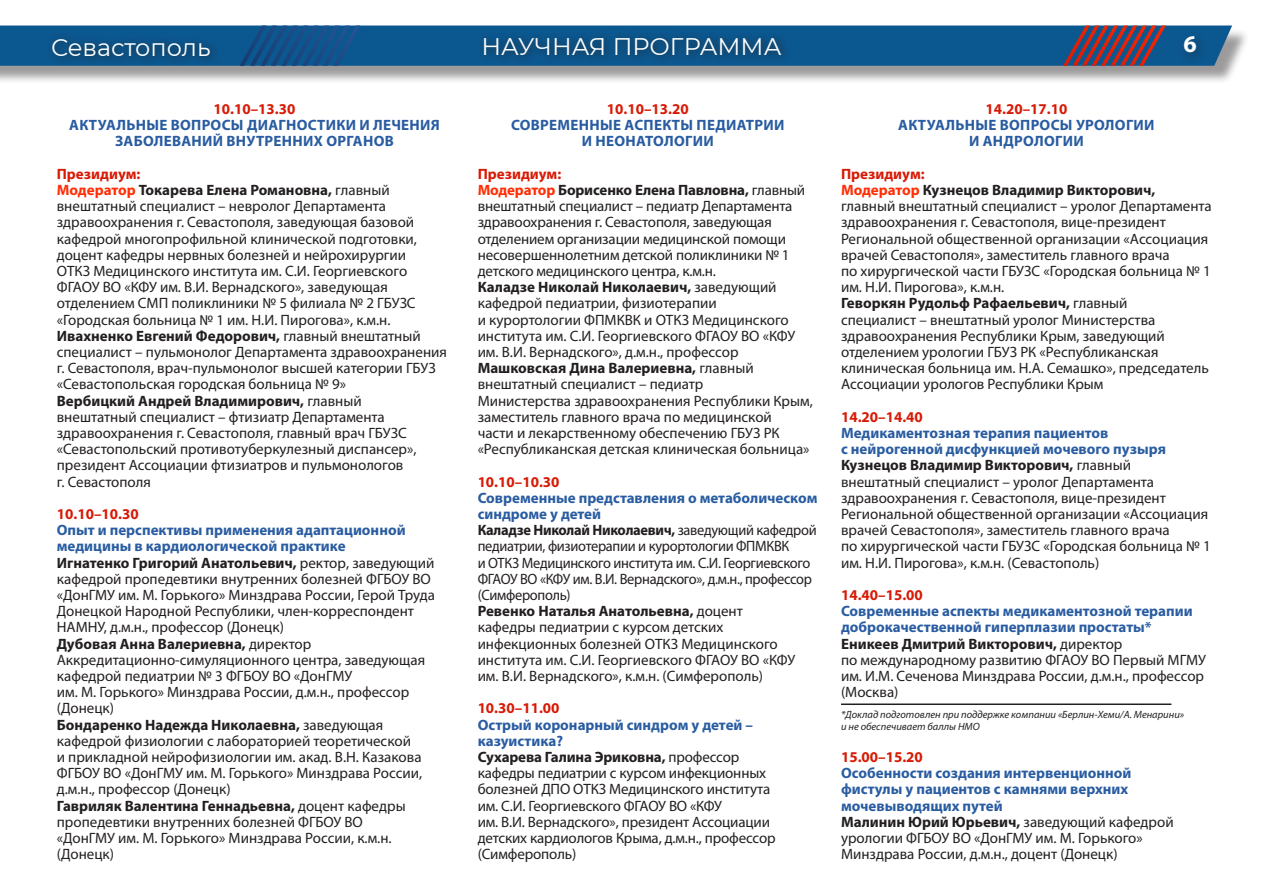
<style>
.page{position:relative;width:1263px;height:893px;background:#fff}
.page>*{position:absolute;margin:0;border:0;box-sizing:border-box;transform-origin:0 0}
.t1{font:24px "Montserrat";color:#fff}
.t2{font:700 24px "Myriad Pro";color:#fff}
.t3{font:15px/16.2px "Myriad Pro";color:#231f20}
.t4{font:15px/16.2px "Myriad Pro";color:#231f20;scale:.96 1}
.t5{font:700 15px/16.2px "Myriad Pro";letter-spacing:.02em;color:#295ca1;text-align:center}
.t6{font:700 15px "Myriad Pro";color:#d71a05}
.t7{font:italic 10.5px/12px "Myriad Pro";color:#231f20}
.s1{font-weight:700;color:#d71a05}
.s2{font-weight:700;color:#ff2e05}
.s3{font-weight:700}
.s4{font-weight:700;color:#295ca1}
</style>
<div class="page">
<div style="left:0;top:28px;width:1250px;height:56px;background:#231f20;opacity:.45"></div>
<div style="left:0;top:26px;width:1232px;height:40px;background:#0b578f"></div>
<svg style="left:240px;top:26px;width:120px;height:40px;background:#12518a"></svg>
<div style="left:478px;top:31px;width:313px;height:33px;background:#231f20;opacity:.75"></div>
<div style="left:1177px;top:30px;width:31px;height:36px;background:#231f20;opacity:.45"></div>
<svg style="left:1063px;top:26px;width:103px;height:40px;background:#57445e"></svg>
<div style="left:47px;top:33px;width:173px;height:33px;background:#231f20;opacity:.75"></div>
<hr style="left:841px;top:703px;width:330px;height:2px;background:#231f20">
<h1 class="t1" style="left:51px;top:31px;width:161px">Севастополь</h1>
<h1 class="t1" style="left:481px;top:29px;width:302px">НАУЧНАЯ ПРОГРАММА</h1>
<h1 class="t2" style="left:1183px;top:28px;width:15px">6</h1>
<p class="t6" style="left:214px;top:99px;width:83px">10.10–13.30</p>
<p class="t5" style="left:69px;top:117px;width:372px">АКТУАЛЬНЫЕ ВОПРОСЫ ДИАГНОСТИКИ И ЛЕЧЕНИЯ<br>ЗАБОЛЕВАНИЙ ВНУТРЕННИХ ОРГАНОВ</p>
<p class="t3" style="left:57px;top:165px;width:392px"><span class="s1">Президиум:<br></span><span class="s2">Модератор</span> <span class="s3">Токарева Елена Романовна,</span> главный внештатный специалист – невролог Департамента здравоохранения г. Севастополя, заведующая базовой кафедрой многопрофильной клинической подготовки, доцент кафедры нервных болезней и нейрохирургии<br>ОТКЗ Медицинского института им. С.И. Георгиевского ФГАОУ ВО «КФУ им. В.И. Вернадского», заведующая отделением СМП поликлиники № 5 филиала № 2 ГБУЗС «Городская больница № 1 им. Н.И. Пирогова», к.м.н.<br><span class="s3">Ивахненко Евгений Федорович,</span> главный внештатный специалист – пульмонолог Департамента здравоохранения г. Севастополя, врач-пульмонолог высшей категории ГБУЗ «Севастопольская городская больница № 9»<br><span class="s3">Вербицкий Андрей Владимирович,</span> главный<br>внештатный специалист – фтизиатр Департамента здравоохранения г. Севастополя, главный врач ГБУЗС «Севастопольский противотуберкулезный диспансер», президент Ассоциации фтизиатров и пульмонологов<br>г. Севастополя</p>
<p class="t6" style="left:57px;top:504px;width:83px">10.10–10.30</p>
<p class="t3" style="left:57px;top:522px;width:380px"><span class="s4">Опыт и перспективы применения адаптационной медицины в кардиологической практике<br></span><span class="s3">Игнатенко Григорий Анатольевич,</span> ректор, заведующий кафедрой пропедевтики внутренних болезней ФГБОУ ВО «ДонГМУ им. М. Горького» Минздрава России, Герой Труда Донецкой Народной Республики, член-корреспондент НАМНУ, д.м.н., профессор (Донецк)<br><span class="s3">Дубовая Анна Валериевна,</span> директор Аккредитационно-симуляционного центра, заведующая кафедрой педиатрии № 3 ФГБОУ ВО «ДонГМУ<br>им. М. Горького» Минздрава России, д.м.н., профессор (Донецк)<br><span class="s3">Бондаренко Надежда Николаевна,</span> заведующая кафедрой физиологии с лабораторией теоретической<br>и прикладной нейрофизиологии им. акад. В.Н. Казакова ФГБОУ ВО «ДонГМУ им. М. Горького» Минздрава России, д.м.н., профессор (Донецк)<br><span class="s3">Гавриляк Валентина Геннадьевна,</span> доцент кафедры пропедевтики внутренних болезней ФГБОУ ВО<br>«ДонГМУ им. М. Горького» Минздрава России, к.м.н. (Донецк)</p>
<p class="t6" style="left:607px;top:99px;width:83px">10.10–13.20</p>
<p class="t5" style="left:511px;top:117px;width:275px">СОВРЕМЕННЫЕ АСПЕКТЫ ПЕДИАТРИИ<br>И НЕОНАТОЛОГИИ</p>
<p class="t3" style="left:478px;top:165px;width:337px"><span class="s1">Президиум:<br></span><span class="s2">Модератор</span> <span class="s3">Борисенко Елена Павловна,</span> главный внештатный специалист – педиатр Департамента здравоохранения г. Севастополя, заведующая отделением организации медицинской помощи несовершеннолетним детской поликлиники № 1 детского медицинского центра, к.м.н.<br><span class="s3">Каладзе Николай Николаевич,</span> заведующий кафедрой педиатрии, физиотерапии<br>и курортологии ФПМКВК и ОТКЗ Медицинского института им. С.И. Георгиевского ФГАОУ ВО «КФУ им. В.И. Вернадского», д.м.н., профессор <span class="s3">Машковская Дина Валериевна,</span> главный внештатный специалист – педиатр<br>Министерства здравоохранения Республики Крым, заместитель главного врача по медицинской<br>части и лекарственному обеспечению ГБУЗ РК «Республиканская детская клиническая больница»</p>
<p class="t6" style="left:478px;top:472px;width:83px">10.10–10.30</p>
<p class="t4" style="left:478px;top:489px;width:355px"><span class="s4">Современные представления о метаболическом синдроме у детей<br></span><span class="s3">Каладзе Николай Николаевич,</span> заведующий кафедрой педиатрии, физиотерапии и курортологии ФПМКВК<br>и ОТКЗ Медицинского института им. С.И. Георгиевского ФГАОУ ВО «КФУ им. В.И. Вернадского», д.м.н., профессор (Симферополь)<br><span class="s3">Ревенко Наталья Анатольевна,</span> доцент<br>кафедры педиатрии с курсом детских инфекционных болезней ОТКЗ Медицинского института им. С.И. Георгиевского ФГАОУ ВО «КФУ им. В.И. Вернадского», к.м.н. (Симферополь)</p>
<p class="t6" style="left:478px;top:699px;width:83px">10.30–11.00</p>
<p class="t3" style="left:478px;top:716px;width:299px"><span class="s4">Острый коронарный синдром у детей – казуистика?<br></span><span class="s3">Сухарева Галина Эриковна,</span> профессор кафедры педиатрии с курсом инфекционных болезней ДПО ОТКЗ Медицинского института им. С.И. Георгиевского ФГАОУ ВО «КФУ<br>им. В.И. Вернадского», президент Ассоциации детских кардиологов Крыма, д.м.н., профессор (Симферополь)</p>
<p class="t6" style="left:985px;top:99px;width:83px">14.20–17.10</p>
<p class="t5" style="left:898px;top:117px;width:258px">АКТУАЛЬНЫЕ ВОПРОСЫ УРОЛОГИИ<br>И АНДРОЛОГИИ</p>
<p class="t3" style="left:841px;top:165px;width:372px"><span class="s1">Президиум:<br></span><span class="s2">Модератор</span> <span class="s3">Кузнецов Владимир Викторович, </span>главный внештатный специалист – уролог Департамента здравоохранения г. Севастополя, вице-президент Региональной общественной организации «Ассоциация врачей Севастополя», заместитель главного врача<br>по хирургической части ГБУЗС «Городская больница № 1 им. Н.И. Пирогова», к.м.н.<br><span class="s3">Геворкян Рудольф Рафаельевич,</span> главный<br>специалист – внештатный уролог Министерства здравоохранения Республики Крым, заведующий отделением урологии ГБУЗ РК «Республиканская клиническая больница им. Н.А. Семашко», председатель Ассоциации урологов Республики Крым</p>
<p class="t6" style="left:841px;top:407px;width:83px">14.20–14.40</p>
<p class="t3" style="left:841px;top:425px;width:371px"><span class="s4">Медикаментозная терапия пациентов<br>с нейрогенной дисфункцией мочевого пузыря </span><span class="s3">Кузнецов Владимир Викторович,</span> главный внештатный специалист – уролог Департамента здравоохранения г. Севастополя, вице-президент Региональной общественной организации «Ассоциация врачей Севастополя», заместитель главного врача<br>по хирургической части ГБУЗС «Городская больница № 1 им. Н.И. Пирогова», к.м.н. (Севастополь)</p>
<p class="t6" style="left:841px;top:585px;width:83px">14.40–15.00</p>
<p class="t3" style="left:841px;top:603px;width:366px"><span class="s4">Современные аспекты медикаментозной терапии доброкачественной гиперплазии простаты* </span><span class="s3">Еникеев Дмитрий Викторович,</span> директор<br>по международному развитию ФГАОУ ВО Первый МГМУ им. И.М. Сеченова Минздрава России, д.м.н., профессор (Москва)</p>
<p class="t7" style="left:841px;top:708px;width:345px">*Доклад подготовлен при поддержке компании «Берлин-Хеми/А. Менарини» и не обеспечивает баллы НМО</p>
<p class="t6" style="left:841px;top:747px;width:83px">15.00–15.20</p>
<p class="t3" style="left:841px;top:765px;width:334px"><span class="s4">Особенности создания интервенционной фистулы у пациентов с камнями верхних мочевыводящих путей<br></span><span class="s3">Малинин Юрий Юрьевич,</span> заведующий кафедрой урологии ФГБОУ ВО «ДонГМУ им. М. Горького» Минздрава России, д.м.н., доцент (Донецк)</p>
</div>
